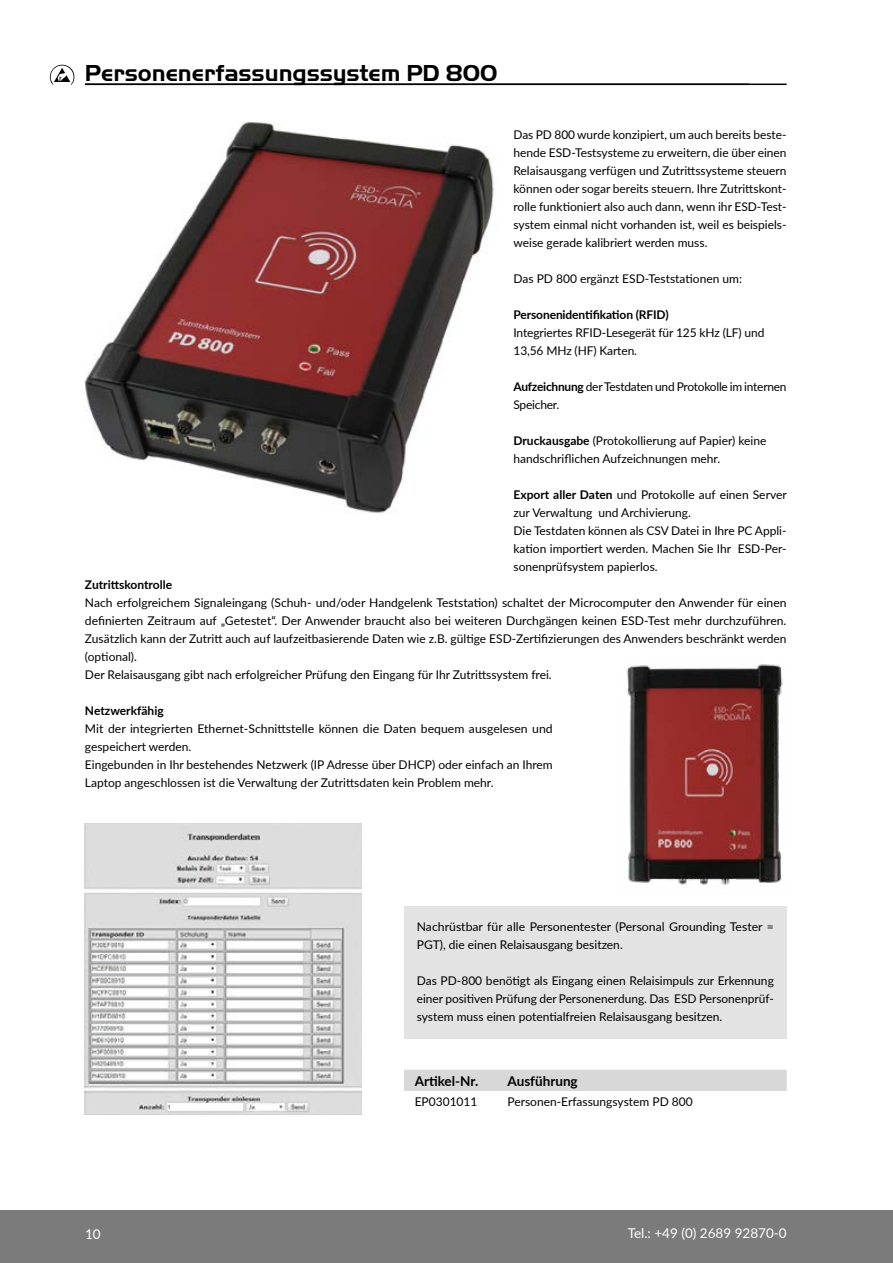
<style>
.page{position:relative;width:893px;height:1263px;background:#fff}
.page>*{position:absolute;margin:0;border:0;box-sizing:border-box;transform-origin:0 0}
.t1{font:700 24px "Handel Got D";color:#000}
.t2{font:13.5px "Lato";color:#fff}
.t3{font:700 13.5px "Lato";color:#000}
.t4{font:12px/18px "Lato";color:#000}
.t5{font:700 12px "Lato";letter-spacing:-.01em;color:#000}
.t6{font:12px/18px "Lato";letter-spacing:-.02em;color:#000}
.s1{font-weight:700}
</style>
<div class="page">
<div style="left:0;top:1210px;width:893px;height:53px;background:#7c7b7b"></div>
<hr style="left:85px;top:84px;width:702px;height:1px;background:#000">
<svg style="left:50px;top:65px;width:25px;height:20px"></svg>
<div style="left:404px;top:1070px;width:383px;height:21px;background:#d8d8d8"></div>
<img style="left:85px;top:823px;width:276px;height:291px">
<div style="left:404px;top:907px;width:383px;height:132px;background:#e3e3e3"></div>
<img style="left:626px;top:664px;width:157px;height:222px">
<img style="left:85px;top:121px;width:409px;height:392px">
<hr style="left:892px;top:0;width:1px;height:1263px;background:#485150">
<h1 class="t1" style="left:85px;top:59px;width:414px">Personenerfassungssystem PD 800</h1>
<p class="t4" style="left:513px;top:125px;width:275px;text-align:justify">Das PD 800 wurde konzipiert, um auch bereits beste&shy;hende ESD-Testsysteme zu erweitern, die über einen Relaisausgang verfügen und Zutrittssysteme steuern können oder sogar bereits steuern. Ihre Zutrittskont&shy;rolle funktioniert also auch dann, wenn ihr ESD-Test&shy;system einmal nicht vorhanden ist, weil es beispiels&shy;weise gerade kalibriert werden muss.</p>
<p class="t4" style="left:513px;top:269px;width:230px">Das PD 800 ergänzt ESD-Teststationen um:</p>
<p class="t5" style="left:513px;top:306px;width:157px">Personenidentifikation (RFID)</p>
<p class="t4" style="left:513px;top:323px;width:252px">Integriertes RFID-Lesegerät für 125 kHz (LF) und<br>13,56 MHz (HF) Karten.</p>
<p class="t6" style="left:513px;top:377px;width:275px"><span class="s1">Aufzeichnung</span> der Testdaten und Protokolle im internen<br>Speicher.</p>
<p class="t4" style="left:513px;top:431px;width:254px"><span class="s1">Druckausgabe</span> (Protokollierung auf Papier) keine handschriflichen Aufzeichnungen mehr.</p>
<p class="t4" style="left:513px;top:485px;width:275px"><span class="s1">Export aller Daten</span> und Protokolle auf einen Server zur Verwaltung und Archivierung.<br>Die Testdaten können als CSV Datei in Ihre PC Appli&shy;kation importiert werden. Machen Sie Ihr ESD-Per&shy;sonenprüfsystem papierlos.</p>
<p class="t5" style="left:85px;top:576px;width:89px">Zutrittskontrolle</p>
<p class="t4" style="left:85px;top:593px;width:703px">Nach erfolgreichem Signaleingang (Schuh- und/oder Handgelenk Teststation) schaltet der Microcomputer den Anwender für einen definierten Zeitraum auf „Getestet“. Der Anwender braucht also bei weiteren Durchgängen keinen ESD-Test mehr durchzuführen.<br>Zusätzlich kann der Zutritt auch auf laufzeitbasierende Daten wie z.B. gültige ESD-Zertifizierungen des Anwenders beschränkt werden (optional).<br>Der Relaisausgang gibt nach erfolgreicher Prüfung den Eingang für Ihr Zutrittssystem frei.</p>
<p class="t5" style="left:85px;top:702px;width:80px">Netzwerkfähig</p>
<p class="t4" style="left:85px;top:719px;width:469px">Mit der integrierten Ethernet-Schnittstelle können die Daten bequem ausgelesen und gespeichert werden.<br>Eingebunden in Ihr bestehendes Netzwerk (IP Adresse über DHCP) oder einfach an Ihrem Laptop angeschlossen ist die Verwaltung der Zutrittsdaten kein Problem mehr.</p>
<p class="t4" style="left:417px;top:917px;width:359px">Nachrüstbar für alle Personentester (Personal Grounding Tester =<br>PGT), die einen Relaisausgang besitzen.</p>
<p class="t4" style="left:417px;top:971px;width:359px;text-align:justify">Das PD-800 benötigt als Eingang einen Relaisimpuls zur Erkennung einer positiven Prüfung der Personenerdung. Das ESD Personenprüf&shy;system muss einen potentialfreien Relaisausgang besitzen.</p>
<p class="t3" style="left:415px;top:1071px;width:65px">Artikel-Nr.</p>
<p class="t3" style="left:507px;top:1071px;width:72px">Ausführung</p>
<p class="t4" style="left:415px;top:1092px;width:64px">EP0301011</p>
<p class="t4" style="left:507px;top:1092px;width:187px">Personen-Erfassungsystem PD 800</p>
<p class="t2" style="left:85px;top:1224px;width:17px">10</p>
<p class="t2" style="left:628px;top:1224px;width:160px">Tel.: +49 (0) 2689 92870-0</p>
</div>
